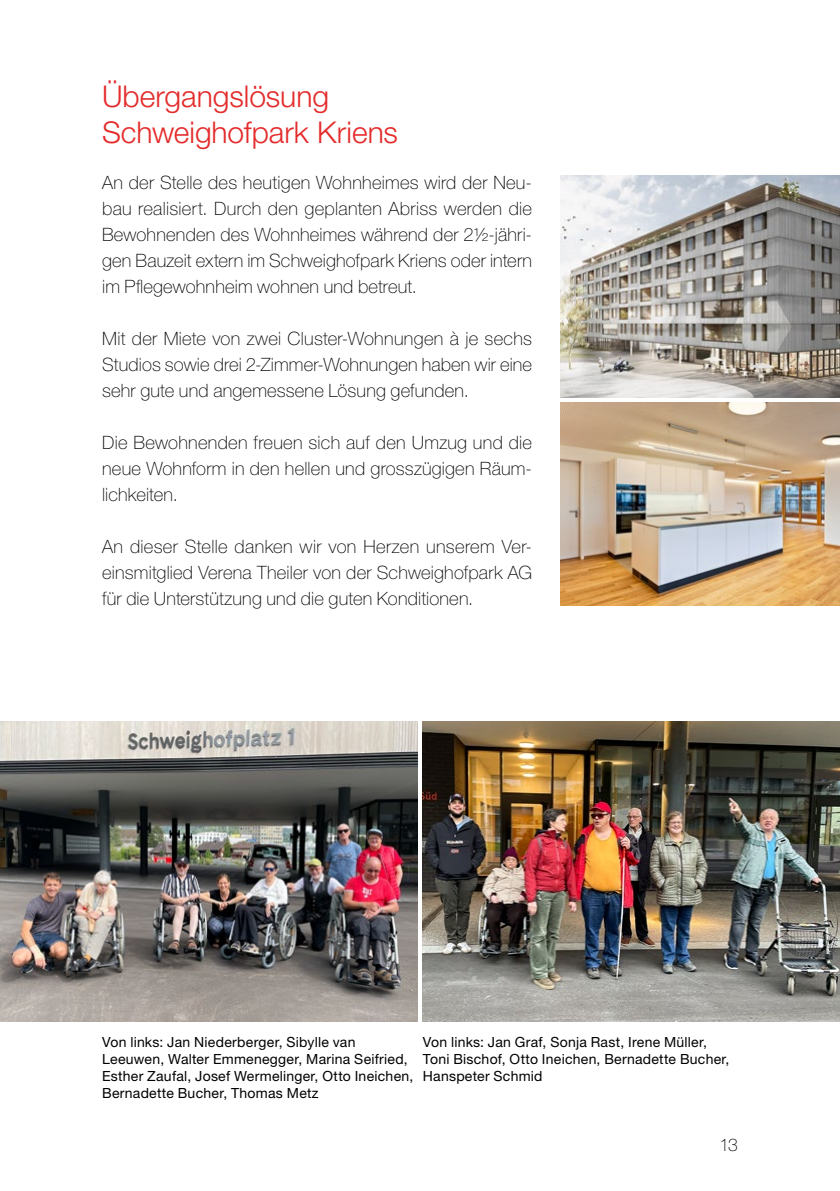
<style>
.page{position:relative;width:840px;height:1191px;background:#fff}
.page>*{position:absolute;margin:0;border:0;box-sizing:border-box;transform-origin:0 0}
.Titel{font:300 30px/36px "Helvetica Neue LT Std";color:#e42b2b}
.Grundschrift{font:100 18.4px/26px "Helvetica Neue LT Std";letter-spacing:.01em;color:#000;text-align:justify}
.t1{font:100 17.6px "Helvetica Neue LT Std";color:#000}
.Legende{font:14px/17px "Helvetica Neue LT Std";letter-spacing:.02em;color:#000}
</style>
<div class="page">
<img style="left:0;top:721px;width:417px;height:300px">
<img style="left:422px;top:721px;width:417px;height:300px">
<img style="left:560px;top:176px;width:279px;height:221px">
<img style="left:560px;top:403px;width:279px;height:202px">
<p class="Titel" style="left:102px;top:77px;width:297px">Übergangslösung<br>Schweighofpark Kriens</p>
<p class="Grundschrift" style="left:102px;top:169px;width:431px">An der Stelle des heutigen Wohnheimes wird der Neu&shy;bau realisiert. Durch den geplanten Abriss werden die Bewohnenden des Wohnheimes während der 2½-jähri&shy;gen Bauzeit extern im Schweighofpark Kriens oder intern im Pflegewohnheim wohnen und betreut.</p>
<p class="Grundschrift" style="left:102px;top:325px;width:431px">Mit der Miete von zwei Cluster-Wohnungen à je sechs Studios sowie drei 2-Zimmer-Wohnungen haben wir eine sehr gute und angemessene Lösung gefunden.</p>
<p class="Grundschrift" style="left:102px;top:429px;width:431px">Die Bewohnenden freuen sich auf den Umzug und die neue Wohnform in den hellen und grosszügigen Räum&shy;lichkeiten.</p>
<p class="Grundschrift" style="left:102px;top:533px;width:431px">An dieser Stelle danken wir von Herzen unserem Ver&shy;einsmitglied Verena Theiler von der Schweighofpark AG für die Unterstützung und die guten Konditionen.</p>
<p class="Legende" style="left:102px;top:1033px;width:312px">Von links: Jan Niederberger, Sibylle van Leeuwen, Walter Emmenegger, Marina Seifried, Esther Zaufal, Josef Wermelinger, Otto Ineichen, Bernadette Bucher, Thomas Metz</p>
<p class="Legende" style="left:422px;top:1033px;width:308px">Von links: Jan Graf, Sonja Rast, Irene Müller,<br>Toni Bischof, Otto Ineichen, Bernadette Bucher,<br>Hanspeter Schmid</p>
<p class="t1" style="left:719px;top:1135px;width:20px">13</p>
</div>
